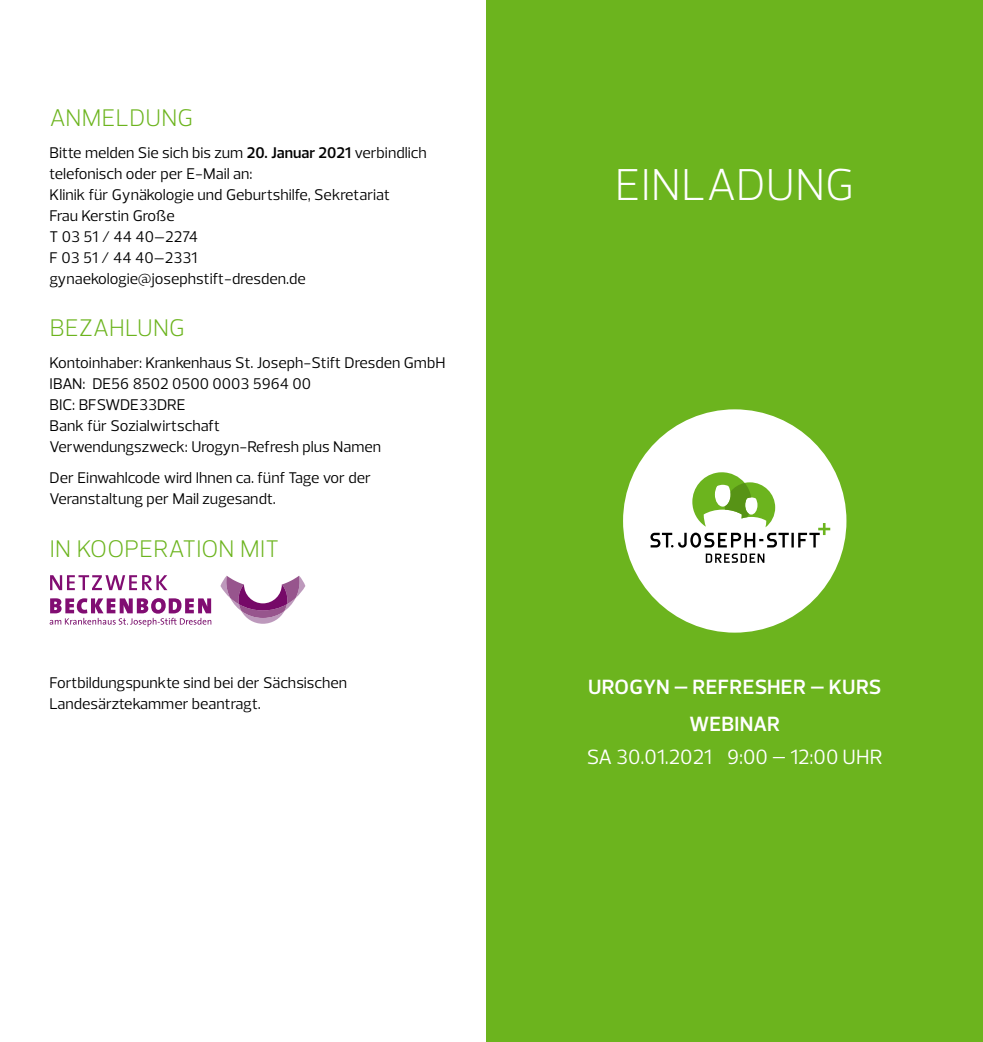
<style>
.page{position:relative;width:983px;height:1042px;background:#fff}
.page>*{position:absolute;margin:0;border:0;box-sizing:border-box;transform-origin:0 0}
.t1{font:300 45.5px "Prelo";letter-spacing:.015em;color:#fff}
.t2{font:300 24.5px "Prelo";letter-spacing:.015em;color:#6cb41e}
.t3{font:600 21px/36.8px "Prelo";letter-spacing:.015em;color:#fff;text-align:center}
.t4{font:21px "Prelo";color:#fff}
.t5{font:15.75px/21px "Prelo";color:#000}
.s1{font-weight:600}
</style>
<div class="page">
<div style="left:486px;top:0;width:496px;height:1042px;background:#6cb41e"></div>
<div style="left:623px;top:409px;width:223px;height:223px;background:#fff;border-radius:50%"></div>
<svg style="left:650px;top:472px;width:180px;height:91px"></svg>
<svg style="left:50px;top:575px;width:117px;height:15px"></svg>
<svg style="left:50px;top:598px;width:161px;height:29px"></svg>
<svg style="left:220px;top:576px;width:85px;height:48px"></svg>
<h2 class="t2" style="left:50px;top:103px;width:145px">ANMELDUNG</h2>
<p class="t5" style="left:50px;top:142px;width:378px">Bitte melden Sie sich bis zum <span class="s1">20. Januar 2021</span> verbindlich telefonisch oder per E-Mail an:<br>Klinik für Gynäkologie und Geburtshilfe, Sekretariat<br>Frau Kerstin Große<br>T 03 51 / 44 40–2274<br>F 03 51 / 44 40–2331 gynaekologie@josephstift-dresden.de</p>
<h2 class="t2" style="left:50px;top:313px;width:136px">BEZAHLUNG</h2>
<p class="t5" style="left:50px;top:352px;width:397px">Kontoinhaber: Krankenhaus St. Joseph-Stift Dresden GmbH IBAN: DE56 8502 0500 0003 5964 00<br>BIC: BFSWDE33DRE<br>Bank für Sozialwirtschaft<br>Verwendungszweck: Urogyn-Refresh plus Namen</p>
<p class="t5" style="left:50px;top:467px;width:323px">Der Einwahlcode wird Ihnen ca. fünf Tage vor der<br>Veranstaltung per Mail zugesandt.</p>
<h2 class="t2" style="left:50px;top:533px;width:231px">IN KOOPERATION MIT</h2>
<p class="t5" style="left:50px;top:672px;width:299px">Fortbildungspunkte sind bei der Sächsischen<br>Landesärztekammer beantragt.</p>
<h1 class="t1" style="left:615px;top:156px;width:241px">EINLADUNG</h1>
<h3 class="t3" style="left:588px;top:669px;width:295px">UROGYN – REFRESHER – KURS<br>WEBINAR</h3>
<h3 class="t4" style="left:586px;top:744px;width:297px">SA 30.01.2021 9:00 – 12:00 UHR</h3>
</div>
